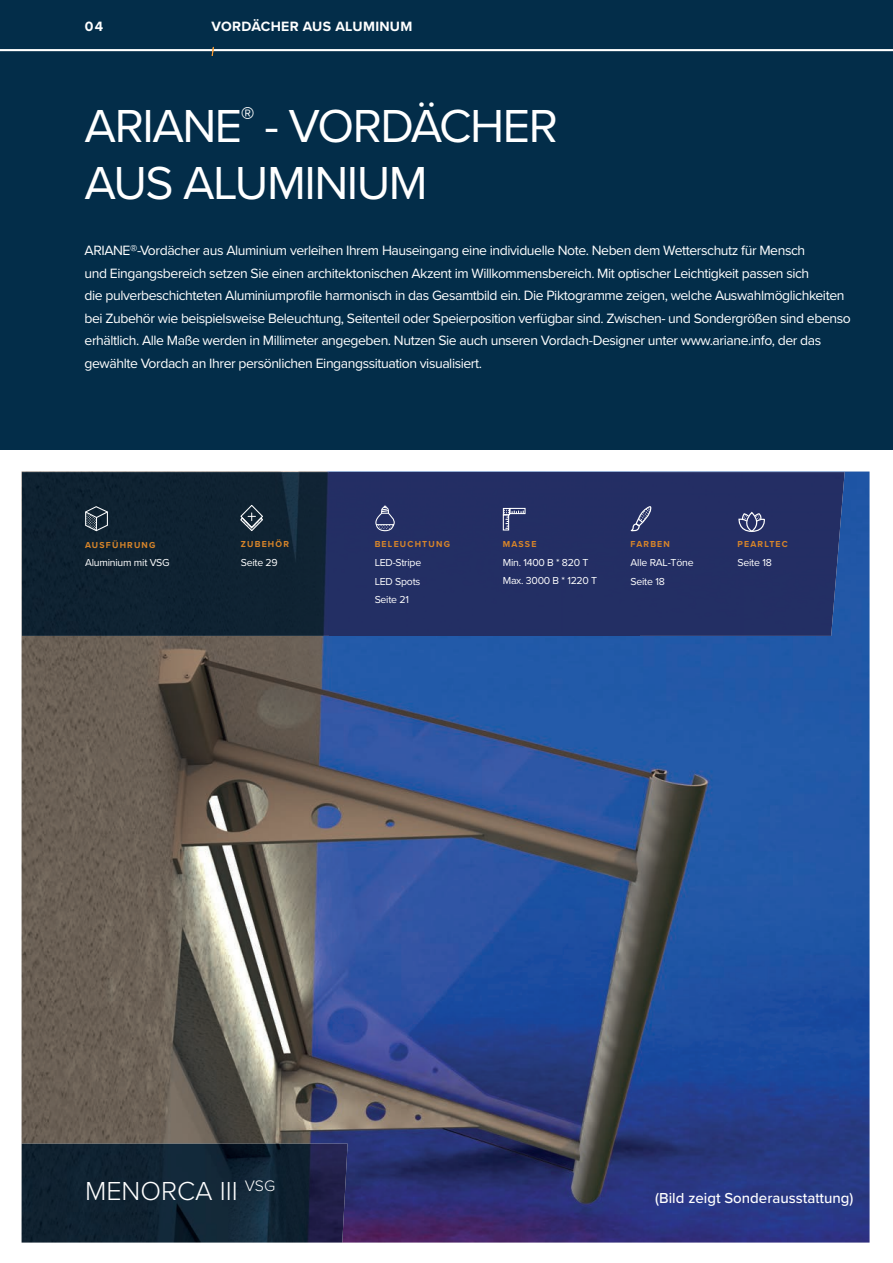
<style>
.page{position:relative;width:893px;height:1263px;background:#fff}
.page>*{position:absolute;margin:0;border:0;box-sizing:border-box;transform-origin:0 0}
.t1{font:48px/57.6px "Proxima Nova";letter-spacing:-.03em;color:#fff}
.t2{font:300 27px "Proxima Nova";color:#fff}
.t3{font:500 15px "Proxima Nova";color:#fff}
.t4{font:13.95px/22.5px "Proxima Nova";letter-spacing:-.03em;color:#fff}
.t5{font:700 13.95px "Proxima Nova";letter-spacing:.02em;color:#fff}
.t6{font:10.5px/18.8px "Proxima Nova";letter-spacing:-.02em;color:#fff}
.t7{font:700 9px "Proxima Nova";letter-spacing:.135em;color:#d88529}
.s1{font-size:14.85px}
.s2{font-family:"Proxima Nova Cond"}
</style>
<div class="page">
<div style="left:0;top:0;width:893px;height:450px;background:#032d49"></div>
<hr style="left:0;top:49px;width:893px;height:2px;background:#fff">
<img style="left:22px;top:471px;width:847px;height:771px">
<img style="left:22px;top:472px;width:823px;height:164px">
<svg style="left:239px;top:504px;width:25px;height:28px"></svg>
<div style="left:503px;top:514px;width:6px;height:16px;border:1px solid #fff"></div>
<div style="left:509px;top:508px;width:17px;height:6px;border:1px solid #fff"></div>
<div style="left:503px;top:508px;width:7px;height:7px;border:1px solid #fff"></div>
<svg style="left:504px;top:508px;width:20px;height:21px"></svg>
<svg style="left:630px;top:505px;width:22px;height:27px"></svg>
<svg style="left:84px;top:505px;width:25px;height:27px"></svg>
<svg style="left:373px;top:505px;width:24px;height:26px"></svg>
<svg style="left:738px;top:511px;width:28px;height:23px"></svg>
<img style="left:22px;top:1144px;width:326px;height:98px">
<svg style="left:211px;top:46px;width:3px;height:10px"></svg>
<p class="t5" style="left:85px;top:16px;width:20px">04</p>
<p class="t5" style="left:212px;top:16px;width:202px">VORDÄCHER AUS ALUMINUM</p>
<h1 class="t1" style="left:85px;top:95px;width:475px">ARIANE<sup>®</sup> - VORDÄCHER<br>AUS ALUMINIUM</h1>
<p class="t4" style="left:85px;top:239px;width:768px">ARIANE<span class="s1">®</span>-Vordächer aus Aluminium verleihen Ihrem Hauseingang eine individuelle Note. Neben dem Wetterschutz für Mensch<br>und Eingangsbereich setzen Sie einen architektonischen Akzent im Willkommensbereich. Mit optischer Leichtigkeit passen sich<br>die pulverbeschichteten Aluminiumprofile harmonisch in das Gesamtbild ein. Die Piktogramme zeigen, welche Auswahlmöglichkeiten bei Zubehör wie beispielsweise Beleuchtung, Seitenteil oder Speierposition verfügbar sind. Zwischen- und Sondergrößen sind ebenso erhältlich. Alle Maße werden in Millimeter angegeben. Nutzen Sie auch unseren Vordach-Designer unter www.ariane.info, der das gewählte Vordach an Ihrer persönlichen Eingangssituation visualisiert.</p>
<p class="t7" style="left:85px;top:538px;width:72px">AUSFÜHRUNG</p>
<p class="t6" style="left:85px;top:553px;width:86px">Aluminium mit VSG</p>
<p class="t7" style="left:241px;top:537px;width:50px">ZUBEHÖR</p>
<p class="t6" style="left:241px;top:552px;width:38px">Seite 29</p>
<p class="t7" style="left:375px;top:537px;width:77px">BELEUCHTUNG</p>
<p class="t6" style="left:375px;top:552px;width:48px;text-align:justify">LED-Stripe LED Spots Seite 21</p>
<p class="t7" style="left:503px;top:537px;width:35px">MASSE</p>
<p class="t6" style="left:503px;top:552px;width:96px">Min. 1400 B * 820 T<br>Max. 3000 B * 1220 T</p>
<p class="t7" style="left:631px;top:537px;width:41px">FARBEN</p>
<p class="t6" style="left:631px;top:552px;width:65px">Alle RAL-Töne<br>Seite 18</p>
<p class="t7" style="left:737px;top:537px;width:52px">PEARLTEC</p>
<p class="t6" style="left:737px;top:553px;width:36px">Seite 18</p>
<h2 class="t2" style="left:85px;top:1170px;width:192px">MENORCA III <sup>VSG</sup></h2>
<p class="t3" style="left:655px;top:1187px;width:200px">(Bild zeigt Sonderaussta<span class="s2">t</span>tung)</p>
</div>
